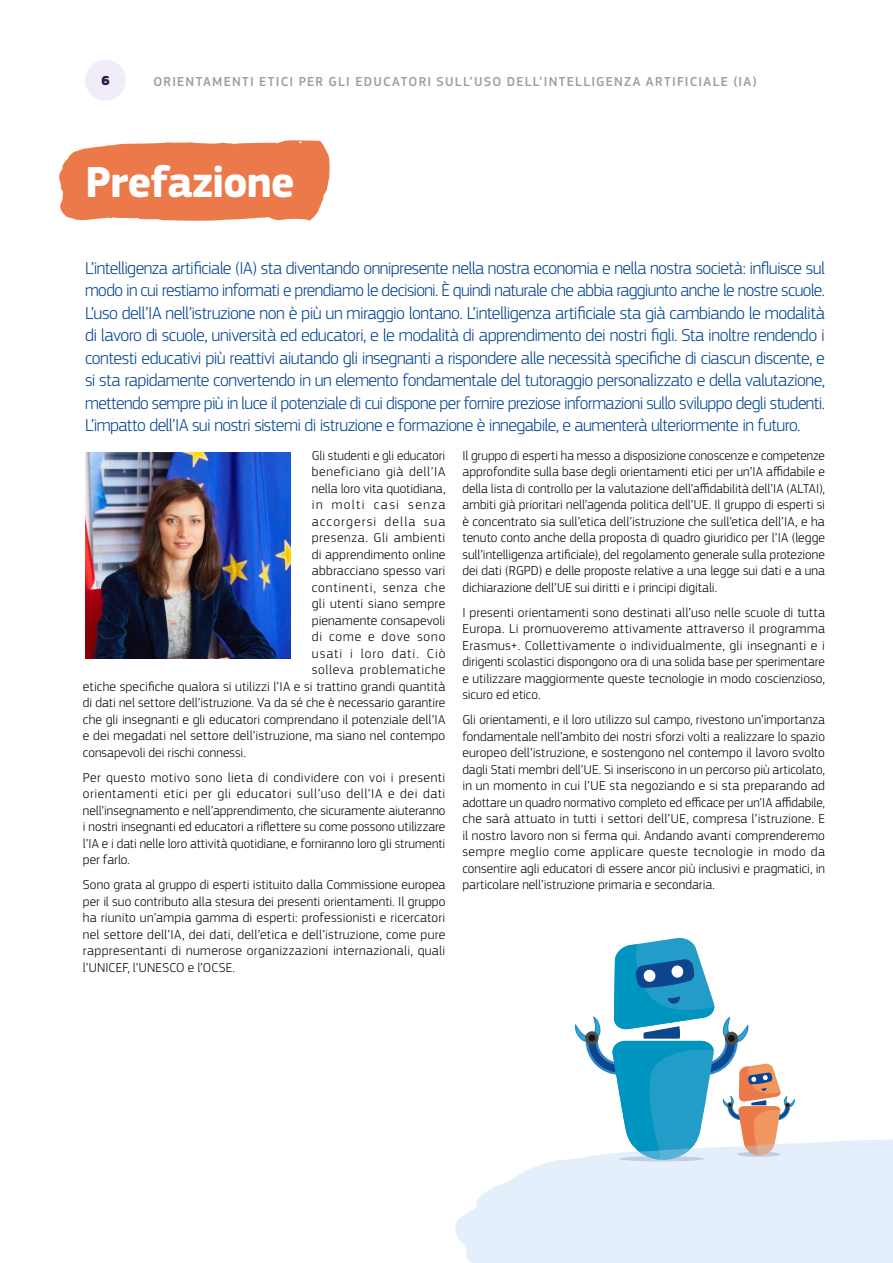
<style>
.page{position:relative;width:893px;height:1263px;background:#fff}
.page>*{position:absolute;margin:0;border:0;box-sizing:border-box;transform-origin:0 0}
.t1{font:700 45px "EC Square Sans Pro";letter-spacing:-.025em;color:#fff}
.Leading_Text{font:300 18px/22.5px "EC Square Sans Pro";letter-spacing:-.03em;color:#004490;text-align:justify}
.Body{font:300 13.5px/16.5px "EC Square Sans Pro";letter-spacing:.01em;color:#000;text-align:justify}
.t2{font:500 13.5px "EC Square Sans Pro";letter-spacing:.09em;color:#9d9d9c}
.Body-2{font:300 13.5px "EC Square Sans Pro";letter-spacing:.04em;color:#000}
.Body-3{font:300 13.5px "EC Square Sans Pro";letter-spacing:.03em;color:#000}
.Body-4{font:300 13.5px "EC Square Sans Pro";letter-spacing:.045em;color:#000}
.Body-5{font:300 13.5px "EC Square Sans Pro";letter-spacing:.06em;color:#000}
.Body-6{font:300 13.5px "EC Square Sans Pro";letter-spacing:.08em;color:#000}
.Body-7{font:300 13.5px "EC Square Sans Pro";letter-spacing:.07em;color:#000}
.Body-8{font:300 13.5px "EC Square Sans Pro";letter-spacing:.1em;color:#000}
.Body-9{font:300 13.5px "EC Square Sans Pro";letter-spacing:.065em;color:#000}
.t3{font:900 13.5px "EC Square Sans Pro Extra";color:#291b4c}
</style>
<div class="page">
<svg style="left:59px;top:140px;width:271px;height:81px;background:#ec865c"></svg>
<svg style="left:574px;top:937px;width:221px;height:193px"></svg>
<svg style="left:455px;top:1130px;width:438px;height:133px;fill:#e5effc"></svg>
<div style="left:85px;top:60px;width:41px;height:41px;background:#f0edf8;border-radius:50%"></div>
<img style="left:85px;top:453px;width:206px;height:205px">
<p class="t3" style="left:101px;top:72px;width:10px">6</p>
<p class="t2" style="left:153px;top:73px;width:605px">ORIENTAMENTI ETICI PER GLI EDUCATORI SULL’USO DELL’INTELLIGENZA ARTIFICIALE (IA)</p>
<h1 class="t1" style="left:85px;top:155px;width:211px">Prefazione</h1>
<p class="Leading_Text" style="left:85px;top:257px;width:741px">L’intelligenza artificiale (IA) sta diventando onnipresente nella nostra economia e nella nostra società: influisce sul modo in cui restiamo informati e prendiamo le decisioni. È quindi naturale che abbia raggiunto anche le nostre scuole.<br>L’uso dell’IA nell’istruzione non è più un miraggio lontano. L’intelligenza artificiale sta già cambiando le modalità di lavoro di scuole, università ed educatori, e le modalità di apprendimento dei nostri figli. Sta inoltre rendendo i contesti educativi più reattivi aiutando gli insegnanti a rispondere alle necessità specifiche di ciascun discente, e si sta rapidamente convertendo in un elemento fondamentale del tutoraggio personalizzato e della valutazione, mettendo sempre più in luce il potenziale di cui dispone per fornire preziose informazioni sullo sviluppo degli studenti.<br>L’impatto dell’IA sui nostri sistemi di istruzione e formazione è innegabile, e aumenterà ulteriormente in futuro.</p>
<p class="Body" style="left:312px;top:447px;width:135px">Gli studenti e gli educatori</p>
<p class="Body-2" style="left:312px;top:464px;width:135px">beneficiano già dell’IA</p>
<p class="Body" style="left:312px;top:480px;width:135px">nella loro vita quotidiana,</p>
<p class="Body-8" style="left:312px;top:497px;width:135px">in molti casi senza</p>
<p class="Body-6" style="left:312px;top:513px;width:135px">accorgersi della sua</p>
<p class="Body-2" style="left:312px;top:530px;width:135px">presenza. Gli ambienti</p>
<p class="Body" style="left:312px;top:546px;width:135px">di apprendimento online</p>
<p class="Body" style="left:312px;top:562px;width:135px">abbracciano spesso vari</p>
<p class="Body-5" style="left:312px;top:579px;width:135px">continenti, senza che</p>
<p class="Body-3" style="left:312px;top:596px;width:135px">gli utenti siano sempre</p>
<p class="Body" style="left:312px;top:612px;width:135px">pienamente consapevoli</p>
<p class="Body-9" style="left:312px;top:629px;width:135px">di come e dove sono</p>
<p class="Body-7" style="left:312px;top:645px;width:135px">usati i loro dati. Ciò</p>
<p class="Body-4" style="left:312px;top:662px;width:135px">solleva problematiche</p>
<p class="Body" style="left:83px;top:678px;width:364px">etiche specifiche qualora si utilizzi l’IA e si trattino grandi quantità</p>
<p class="Body" style="left:83px;top:694px;width:364px">di dati nel settore dell’istruzione. Va da sé che è necessario garantire</p>
<p class="Body" style="left:83px;top:711px;width:364px">che gli insegnanti e gli educatori comprendano il potenziale dell’IA</p>
<p class="Body" style="left:83px;top:727px;width:364px">e dei megadati nel settore dell’istruzione, ma siano nel contempo</p>
<p class="Body" style="left:83px;top:744px;width:164px">consapevoli dei rischi connessi.</p>
<p class="Body" style="left:83px;top:769px;width:364px">Per questo motivo sono lieta di condividere con voi i presenti orientamenti etici per gli educatori sull’uso dell’IA e dei dati nell’insegnamento e nell’apprendimento, che sicuramente aiuteranno i nostri insegnanti ed educatori a riflettere su come possono utilizzare l’IA e i dati nelle loro attività quotidiane, e forniranno loro gli strumenti per farlo.</p>
<p class="Body" style="left:83px;top:876px;width:364px">Sono grata al gruppo di esperti istituito dalla Commissione europea per il suo contributo alla stesura dei presenti orientamenti. Il gruppo ha riunito un’ampia gamma di esperti: professionisti e ricercatori nel settore dell’IA, dei dati, dell’etica e dell’istruzione, come pure rappresentanti di numerose organizzazioni internazionali, quali l’UNICEF, l’UNESCO e l’OCSE.</p>
<p class="Body" style="left:462px;top:447px;width:364px">Il gruppo di esperti ha messo a disposizione conoscenze e competenze approfondite sulla base degli orientamenti etici per un’IA affidabile e della lista di controllo per la valutazione dell’affidabilità dell’IA (ALTAI), ambiti già prioritari nell’agenda politica dell’UE. Il gruppo di esperti si è concentrato sia sull’etica dell’istruzione che sull’etica dell’IA, e ha tenuto conto anche della proposta di quadro giuridico per l’IA (legge sull’intelligenza artificiale), del regolamento generale sulla protezione dei dati (RGPD) e delle proposte relative a una legge sui dati e a una dichiarazione dell’UE sui diritti e i principi digitali.</p>
<p class="Body" style="left:462px;top:604px;width:364px">I presenti orientamenti sono destinati all’uso nelle scuole di tutta Europa. Li promuoveremo attivamente attraverso il programma Erasmus+. Collettivamente o individualmente, gli insegnanti e i dirigenti scolastici dispongono ora di una solida base per sperimentare e utilizzare maggiormente queste tecnologie in modo coscienzioso, sicuro ed etico.</p>
<p class="Body" style="left:462px;top:711px;width:364px">Gli orientamenti, e il loro utilizzo sul campo, rivestono un’importanza fondamentale nell’ambito dei nostri sforzi volti a realizzare lo spazio europeo dell’istruzione, e sostengono nel contempo il lavoro svolto dagli Stati membri dell’UE. Si inseriscono in un percorso più articolato, in un momento in cui l’UE sta negoziando e si sta preparando ad adottare un quadro normativo completo ed efficace per un’IA affidabile, che sarà attuato in tutti i settori dell’UE, compresa l’istruzione. E il nostro lavoro non si ferma qui. Andando avanti comprenderemo sempre meglio come applicare queste tecnologie in modo da consentire agli educatori di essere ancor più inclusivi e pragmatici, in particolare nell’istruzione primaria e secondaria.</p>
</div>
